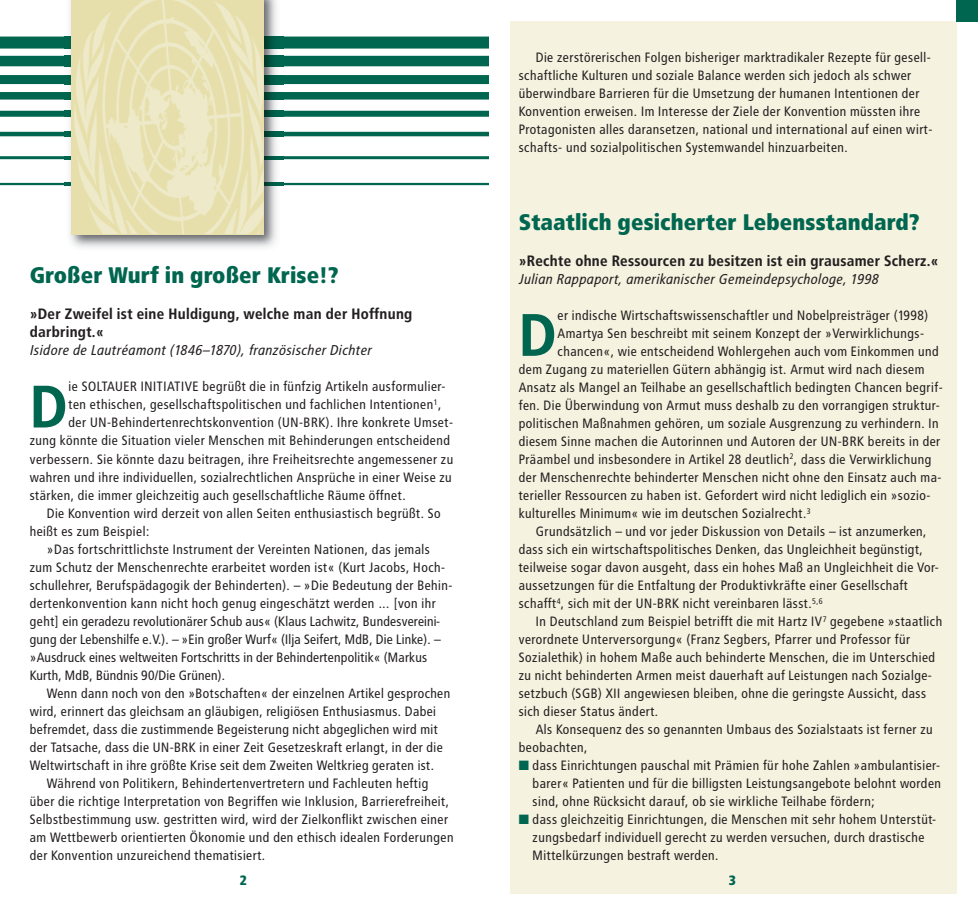
<style>
.page{position:relative;width:978px;height:915px;background:#fff}
.page>*{position:absolute;margin:0;border:0;box-sizing:border-box;transform-origin:0 0}
.t1{font:700 59.7px "Transit";color:#00664f}
.t2{font:900 22.5px "Transit";color:#00664f}
.t3{font:700 15px/18px "Transit";color:#231f20}
.t4{font:italic 14.25px "Transit";color:#231f20}
.t5{font:13.5px/18px "Transit";color:#231f20}
.t6{font:13.5px "Transit";letter-spacing:-.02em;color:#231f20}
.t7{font:900 13.5px "Transit";color:#00664f}
.s1{color:#00664f}
</style>
<div class="page">
<div style="left:510px;top:21px;width:447px;height:872px;background:#f5f2e0"></div>
<div style="left:0;top:37px;width:489px;height:12px;background:#00664f"></div>
<div style="left:0;top:56px;width:489px;height:10px;background:#00664f"></div>
<div style="left:0;top:75px;width:489px;height:9px;background:#00664f"></div>
<div style="left:0;top:92px;width:489px;height:7px;background:#00664f"></div>
<div style="left:0;top:111px;width:489px;height:6px;background:#00664f"></div>
<hr style="left:0;top:132px;width:489px;height:4px;background:#00664f">
<hr style="left:0;top:156px;width:489px;height:3px;background:#00664f">
<hr style="left:0;top:183px;width:489px;height:2px;background:#00664f">
<img style="left:64px;top:0;width:219px;height:248px">
<img style="left:64px;top:37px;width:219px;height:12px">
<img style="left:64px;top:56px;width:219px;height:10px">
<img style="left:64px;top:75px;width:219px;height:9px">
<img style="left:64px;top:92px;width:219px;height:7px">
<img style="left:64px;top:111px;width:219px;height:6px">
<img style="left:64px;top:132px;width:219px;height:4px">
<img style="left:64px;top:156px;width:219px;height:3px">
<img style="left:64px;top:183px;width:219px;height:2px">
<img style="left:71px;top:0;width:193px;height:234px">
<div style="left:957px;top:0;width:21px;height:21px;background:#00664f"></div>
<p class="t5" style="left:519px;top:49px;width:416px;text-indent:17px">Die zerstörerischen Folgen bisheriger marktradikaler Rezepte für gesell&shy;schaftliche Kulturen und soziale Balance werden sich jedoch als schwer überwindbare Barrieren für die Umsetzung der humanen Intentionen der Konvention erweisen. Im Interesse der Ziele der Konvention müssten ihre Protagonisten alles daransetzen, national und international auf einen wirt&shy;schafts- und sozialpolitischen Systemwandel hinzuarbeiten.</p>
<h2 class="t2" style="left:519px;top:213px;width:402px">Staatlich gesicherter Lebensstandard?</h2>
<p class="t3" style="left:519px;top:253px;width:422px">»Rechte ohne Ressourcen zu besitzen ist ein grausamer Scherz.«</p>
<p class="t4" style="left:519px;top:273px;width:362px">Julian Rappaport, amerikanischer Gemeindepsychologe, 1998</p>
<h1 class="t1" style="left:519px;top:311px;width:40px">D</h1>
<p class="t5" style="left:558px;top:307px;width:373px">er indische Wirtschaftswissenschaftler und Nobelpreisträger (1998)</p>
<h2 class="t2" style="left:30px;top:266px;width:310px">Großer Wurf in großer Krise!?</h2>
<p class="t3" style="left:30px;top:306px;width:384px">»Der Zweifel ist eine Huldigung, welche man der Hoffnung darbringt.«</p>
<p class="t4" style="left:30px;top:344px;width:344px">Isidore de Lautréamont (1846–1870), französischer Dichter</p>
<h1 class="t1" style="left:30px;top:382px;width:40px">D</h1>
<p class="t5" style="left:69px;top:379px;width:379px">ie SOLTAUER INITIATIVE begrüßt die in fünfzig Artikeln ausformulier-</p>
<p class="t5" style="left:558px;top:325px;width:369px">Amartya Sen beschreibt mit seinem Konzept der »Verwirklichungs-</p>
<p class="t5" style="left:558px;top:343px;width:383px">chancen«, wie entscheidend Wohlergehen auch vom Einkommen und</p>
<p class="t5" style="left:519px;top:361px;width:408px">dem Zugang zu materiellen Gütern abhängig ist. Armut wird nach diesem</p>
<p class="t5" style="left:519px;top:379px;width:426px">Ansatz als Mangel an Teilhabe an gesellschaftlich bedingten Chancen begrif-</p>
<p class="t5" style="left:519px;top:397px;width:423px">fen. Die Überwindung von Armut muss deshalb zu den vorrangigen struktur-</p>
<p class="t5" style="left:519px;top:415px;width:422px">politischen Maßnahmen gehören, um soziale Ausgrenzung zu verhindern. In</p>
<p class="t5" style="left:519px;top:433px;width:424px">diesem Sinne machen die Autorinnen und Autoren der UN-BRK bereits in der</p>
<p class="t5" style="left:519px;top:451px;width:414px">Präambel und insbesondere in Artikel 28 deutlich<sup>2</sup>, dass die Verwirklichung</p>
<p class="t5" style="left:519px;top:469px;width:425px">der Menschenrechte behinderter Menschen nicht ohne den Einsatz auch ma-</p>
<p class="t5" style="left:519px;top:487px;width:414px">terieller Ressourcen zu haben ist. Gefordert wird nicht lediglich ein »sozio-</p>
<p class="t5" style="left:519px;top:505px;width:294px">kulturelles Minimum« wie im deutschen Sozialrecht.<sup>3</sup></p>
<p class="t5" style="left:536px;top:523px;width:393px">Grundsätzlich – und vor jeder Diskussion von Details – ist anzumerken,</p>
<p class="t5" style="left:519px;top:541px;width:406px">dass sich ein wirtschaftspolitisches Denken, das Ungleichheit begünstigt,</p>
<p class="t5" style="left:519px;top:559px;width:422px">teilweise sogar davon ausgeht, dass ein hohes Maß an Ungleichheit die Vor-</p>
<p class="t5" style="left:519px;top:577px;width:391px">aussetzungen für die Entfaltung der Produktivkräfte einer Gesellschaft</p>
<p class="t5" style="left:519px;top:595px;width:306px">schafft<sup>4</sup>, sich mit der UN-BRK nicht vereinbaren lässt.<sup>5,6</sup></p>
<p class="t5" style="left:536px;top:613px;width:408px">In Deutschland zum Beispiel betrifft die mit Hartz IV<sup>7</sup> gegebene »staatlich</p>
<p class="t5" style="left:519px;top:631px;width:393px">verordnete Unterversorgung« (Franz Segbers, Pfarrer und Professor für</p>
<p class="t5" style="left:519px;top:649px;width:418px">Sozialethik) in hohem Maße auch behinderte Menschen, die im Unterschied</p>
<p class="t5" style="left:519px;top:667px;width:415px">zu nicht behinderten Armen meist dauerhaft auf Leistungen nach Sozialge-</p>
<p class="t5" style="left:519px;top:685px;width:409px">setzbuch (SGB) XII angewiesen bleiben, ohne die geringste Aussicht, dass</p>
<p class="t5" style="left:519px;top:703px;width:141px">sich dieser Status ändert.</p>
<p class="t5" style="left:536px;top:721px;width:399px">Als Konsequenz des so genannten Umbaus des Sozialstaats ist ferner zu</p>
<p class="t5" style="left:519px;top:739px;width:71px">beobachten,</p>
<p class="t5" style="left:533px;top:757px;width:410px;text-align:justify;text-indent:-14px"><span class="s1">■</span> dass Einrichtungen pauschal mit Prämien für hohe Zahlen »ambulantisier&shy;barer« Patienten und für die billigsten Leistungsangebote belohnt worden sind, ohne Rücksicht darauf, ob sie wirkliche Teilhabe fördern;</p>
<p class="t5" style="left:533px;top:811px;width:406px;text-indent:-14px"><span class="s1">■</span> dass gleichzeitig Einrichtungen, die Menschen mit sehr hohem Unterstüt&shy;zungsbedarf individuell gerecht zu werden versuchen, durch drastische<br>Mittelkürzungen bestraft werden.</p>
<p class="t5" style="left:69px;top:397px;width:375px">ten ethischen, gesellschaftspolitischen und fachlichen Intentionen<sup>1</sup>,</p>
<p class="t5" style="left:69px;top:415px;width:387px">der UN-Behindertenrechtskonvention (UN-BRK). Ihre konkrete Umset-</p>
<p class="t5" style="left:30px;top:433px;width:422px">zung könnte die Situation vieler Menschen mit Behinderungen entscheidend</p>
<p class="t5" style="left:30px;top:451px;width:425px">verbessern. Sie könnte dazu beitragen, ihre Freiheitsrechte angemessener zu</p>
<p class="t5" style="left:30px;top:469px;width:424px">wahren und ihre individuellen, sozialrechtlichen Ansprüche in einer Weise zu</p>
<p class="t5" style="left:30px;top:487px;width:378px">stärken, die immer gleichzeitig auch gesellschaftliche Räume öffnet.</p>
<p class="t5" style="left:47px;top:505px;width:396px">Die Konvention wird derzeit von allen Seiten enthusiastisch begrüßt. So</p>
<p class="t5" style="left:30px;top:523px;width:122px">heißt es zum Beispiel:</p>
<p class="t5" style="left:47px;top:541px;width:385px">»Das fortschrittlichste Instrument der Vereinten Nationen, das jemals</p>
<p class="t5" style="left:30px;top:559px;width:417px">zum Schutz der Menschenrechte erarbeitet worden ist« (Kurt Jacobs, Hoch-</p>
<p class="t5" style="left:30px;top:577px;width:425px">schullehrer, Berufspädagogik der Behinderten). – »Die Bedeutung der Behin-</p>
<p class="t5" style="left:30px;top:595px;width:408px">dertenkonvention kann nicht hoch genug eingeschätzt werden … [von ihr</p>
<p class="t6" style="left:30px;top:615px;width:412px">geht] ein geradezu revolutionärer Schub aus« (Klaus Lachwitz, Bundesvereini-</p>
<p class="t6" style="left:30px;top:633px;width:413px">gung der Lebenshilfe e.V.). – »Ein großer Wurf« (Ilja Seifert, MdB, Die Linke). –</p>
<p class="t6" style="left:30px;top:651px;width:399px">»Ausdruck eines weltweiten Fortschritts in der Behindertenpolitik« (Markus</p>
<p class="t6" style="left:30px;top:669px;width:197px">Kurth, MdB, Bündnis 90/Die Grünen).</p>
<p class="t5" style="left:47px;top:685px;width:405px">Wenn dann noch von den »Botschaften« der einzelnen Artikel gesprochen</p>
<p class="t5" style="left:30px;top:703px;width:408px">wird, erinnert das gleichsam an gläubigen, religiösen Enthusiasmus. Dabei</p>
<p class="t5" style="left:30px;top:721px;width:410px">befremdet, dass die zustimmende Begeisterung nicht abgeglichen wird mit</p>
<p class="t5" style="left:30px;top:739px;width:415px">der Tatsache, dass die UN-BRK in einer Zeit Gesetzeskraft erlangt, in der die</p>
<p class="t5" style="left:30px;top:757px;width:406px">Weltwirtschaft in ihre größte Krise seit dem Zweiten Weltkrieg geraten ist.</p>
<p class="t5" style="left:47px;top:775px;width:384px">Während von Politikern, Behindertenvertretern und Fachleuten heftig</p>
<p class="t5" style="left:30px;top:793px;width:421px">über die richtige Interpretation von Begriffen wie Inklusion, Barrierefreiheit,</p>
<p class="t5" style="left:30px;top:811px;width:420px">Selbstbestimmung usw. gestritten wird, wird der Zielkonflikt zwischen einer</p>
<p class="t5" style="left:30px;top:829px;width:426px">am Wettbewerb orientierten Ökonomie und den ethisch idealen Forderungen</p>
<p class="t5" style="left:30px;top:847px;width:237px">der Konvention unzureichend thematisiert.</p>
<p class="t7" style="left:240px;top:874px;width:9px">2</p>
<p class="t7" style="left:729px;top:874px;width:9px">3</p>
</div>
